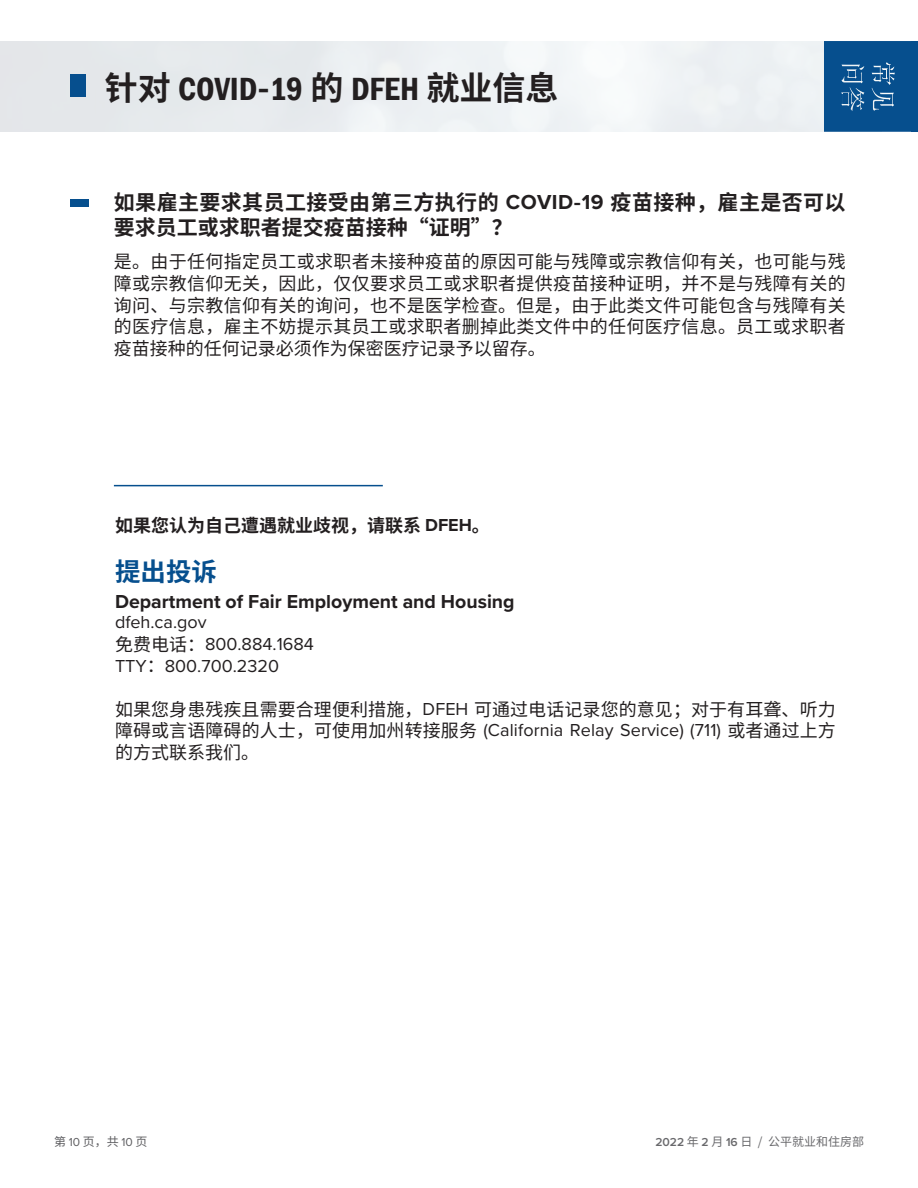
<style>
.page{position:relative;width:918px;height:1188px;background:#fff}
.page>*{position:absolute;margin:0;border:0;box-sizing:border-box;transform-origin:0 0}
.t1{font:600 condensed 33px "Franklin Gothic";color:#231f20}
.t2{font:700 25.5px "Source Han Sans SC";color:#064f8e}
.t3{font:700 21px/25.2px "Source Han Sans SC";letter-spacing:.02em;color:#231f20}
.t4{font:700 19.5px "Proxima Nova";color:#231f20}
.t5{font:18px/21.6px "Source Han Sans SC";letter-spacing:.005em;color:#231f20}
.t6{font:18px "Proxima Nova";color:#231f20}
.t7{font:700 18px "Source Han Sans SC";color:#231f20}
.t8{font:12px "Source Han Sans SC";color:#69696c}
.t9{font:12px "Source Han Sans SC";color:#5f5f62}
.s1{font-family:"Source Han Sans SC";font-weight:700;font-stretch:normal}
.s2{font-family:"Proxima Nova"}
.s3{font-family:"Source Han Sans SC"}
.s4{font-family:"Proxima Nova";font-weight:600}
</style>
<div class="page">
<div style="left:0;top:41px;width:918px;height:91px;background:#ebeff2"></div>
<div style="left:70px;top:74px;width:16px;height:22px;background:#064f8e"></div>
<hr style="left:114px;top:485px;width:269px;height:1px;background:#064f8e">
<div style="left:70px;top:199px;width:19px;height:7px;background:#064f8e"></div>
<svg style="left:824px;top:41px;width:94px;height:91px;background:#125793"></svg>
<p class="t1" style="left:105px;top:67px;width:455px"><span class="s1">针对</span> COVID<span class="s1">-</span>19 <span class="s1">的</span> DFEH <span class="s1">就业信息</span></p>
<p class="t3" style="left:114px;top:190px;width:733px">如果雇主要求其员工接受由第三方执行的 <span class="s2">COVID</span>-<span class="s2">19</span> 疫苗接种，雇主是否可以要求员工或求职者提交疫苗接种“证明“?</p>
<p class="t5" style="left:114px;top:251px;width:733px;text-align:justify">是。由于任何指定员工或求职者未接种疫苗的原因可能与残障或宗教信仰有关，也可能与残障或宗教信仰无关，因此，仅仅要求员工或求职者提供疫苗接种证明，并不是与残障有关的询问、与宗教信仰有关的询问，也不是医学检查。但是，由于此类文件可能包含与残障有关的医疗信息，雇主不妨提示其员工或求职者删掉此类文件中的任何医疗信息。员工或求职者疫苗接种的任何记录必须作为保密医疗记录予以留存。</p>
<p class="t7" style="left:115px;top:515px;width:376px">如果您认为自己遭遇就业歧视，请联系 <span class="s2">DFEH</span>。</p>
<p class="t2" style="left:115px;top:557px;width:103px">提出投诉</p>
<p class="t4" style="left:115px;top:587px;width:401px">Department of Fair Employment and Housing</p>
<p class="t6" style="left:115px;top:609px;width:93px">dfeh.ca.gov</p>
<p class="t6" style="left:115px;top:631px;width:200px"><span class="s3">免费电话：</span>800.884.1684</p>
<p class="t6" style="left:115px;top:652px;width:166px">TTY<span class="s3">：</span>800.700.2320</p>
<p class="t5" style="left:115px;top:699px;width:722px;line-height:20.7px">如果您身患残疾且需要合理便利措施，<span class="s2">DFEH</span> 可通过电话记录您的意见；对于有耳聋、听力障碍或言语障碍的人士，可使用加州转接服务 <span class="s2">(California Relay Service) (711)</span> 或者通过上方</p>
<p class="t5" style="left:115px;top:742px;width:145px">的方式联系我们。</p>
<p class="t9" style="left:54px;top:1135px;width:95px">第 <span class="s2">10</span> 页，共 <span class="s2">10</span> 页</p>
<p class="t8" style="left:655px;top:1135px;width:210px"><span class="s4">2022</span> 年 月<span class="s4">2 16</span> 日 / 公平就业和住房部</p>
</div>
